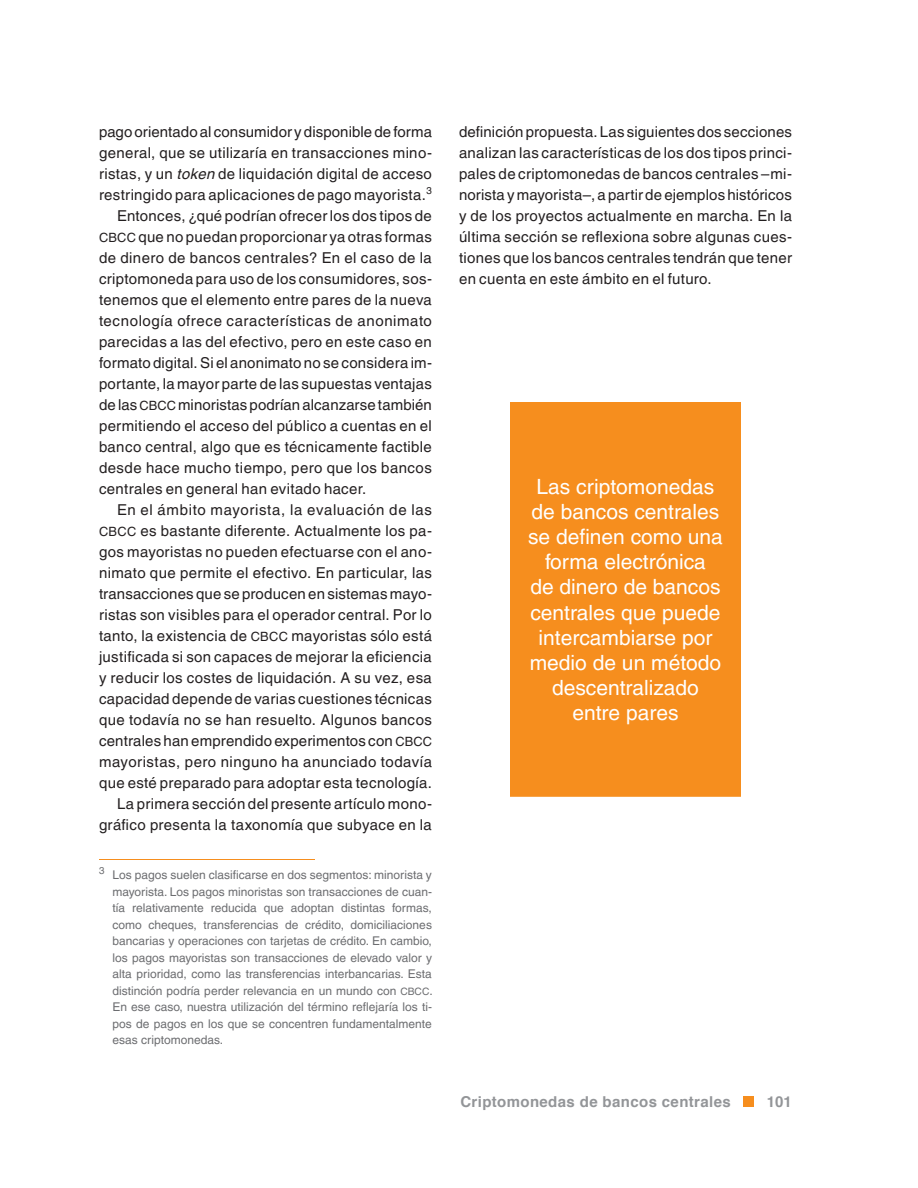
<style>
.page{position:relative;width:918px;height:1188px;background:#fff}
.page>*{position:absolute;margin:0;border:0;box-sizing:border-box;transform-origin:0 0}
.Llamada_o_apostilla{font:21px/25.2px "Helvetica LT Pro";color:#fff;text-align:center}
.CUERPO_de_texto{font:15px/21px "Helvetica LT Pro";letter-spacing:.025em;color:#231f20;text-align:justify}
.t1{font:700 15px "Helvetica";letter-spacing:.025em;color:#939598}
.NOTAS{font:12px/16.5px "Helvetica LT Pro";color:#6c6d70;text-align:justify}
.NOTAS-2{font:9.9px "Helvetica";color:#6c6d70}
.s1{font-style:italic}
.s2{font-family:"Helvetica LT Pro Roman SC850";font-size:12.75px}
.s3{font-family:"Helvetica LT Pro Roman SC850";font-size:10.2px}
</style>
<div class="page">
<div style="left:743px;top:1096px;width:11px;height:11px;background:#f68e1e"></div>
<hr style="left:99px;top:859px;width:216px;height:1px;background:#f68e1e">
<div style="left:504px;top:396px;width:243px;height:407px;background:#f68e1e"></div>
<div style="left:498px;top:390px;width:255px;height:419px;border:12px solid #fff"></div>
<p class="CUERPO_de_texto" style="left:99px;top:121px;width:335px">pago orientado al consumidor y disponible de forma general, que se utilizaría en transacciones mino&shy;ristas, y un <span class="s1">token</span> de liquidación digital de acceso restringido para aplicaciones de pago mayorista.<sup>3</sup></p>
<p class="CUERPO_de_texto" style="left:99px;top:205px;width:335px;text-indent:18px">Entonces, ¿qué podrían ofrecer los dos tipos de <span class="s2">CBCC</span> que no puedan proporcionar ya otras formas de dinero de bancos centrales? En el caso de la criptomoneda para uso de los consumidores, sos&shy;tenemos que el elemento entre pares de la nueva tecnología ofrece características de anonimato parecidas a las del efectivo, pero en este caso en formato digital. Si el anonimato no se considera im&shy;portante, la mayor parte de las supuestas ventajas de las <span class="s2">CBCC</span> minoristas podrían alcanzarse también permitiendo el acceso del público a cuentas en el banco central, algo que es técnicamente factible desde hace mucho tiempo, pero que los bancos centrales en general han evitado hacer.</p>
<p class="CUERPO_de_texto" style="left:99px;top:499px;width:335px;text-indent:18px">En el ámbito mayorista, la evaluación de las <span class="s2">CBCC</span> es bastante diferente. Actualmente los pa&shy;gos mayoristas no pueden efectuarse con el ano&shy;nimato que permite el efectivo. En particular, las transacciones que se producen en sistemas mayo&shy;ristas son visibles para el operador central. Por lo tanto, la existencia de <span class="s2">CBCC</span> mayoristas sólo está justificada si son capaces de mejorar la eficiencia y reducir los costes de liquidación. A su vez, esa capacidad depende de varias cuestiones técnicas que todavía no se han resuelto. Algunos bancos centrales han emprendido experimentos con <span class="s2">CBCC </span>mayoristas, pero ninguno ha anunciado todavía que esté preparado para adoptar esta tecnología.</p>
<p class="CUERPO_de_texto" style="left:99px;top:793px;width:335px;text-align:right">La primera sección del presente artículo mono&shy;gráfico presenta la taxonomía que subyace en la</p>
<p class="NOTAS-2" style="left:99px;top:862px;width:7px">3</p>
<p class="NOTAS" style="left:112px;top:867px;width:322px">Los pagos suelen clasificarse en dos segmentos: minorista y mayorista. Los pagos minoristas son transacciones de cuan&shy;tía relativamente reducida que adoptan distintas formas, como cheques, transferencias de crédito, domiciliaciones bancarias y operaciones con tarjetas de crédito. En cambio, los pagos mayoristas son transacciones de elevado valor y alta prioridad, como las transferencias interbancarias. Esta distinción podría perder relevancia en un mundo con <span class="s3">CBCC</span>.<br>En ese caso, nuestra utilización del término reflejaría los ti&shy;pos de pagos en los que se concentren fundamentalmente esas criptomonedas.</p>
<p class="CUERPO_de_texto" style="left:459px;top:121px;width:335px">definición propuesta. Las siguientes dos secciones analizan las características de los dos tipos princi&shy;pales de criptomonedas de bancos centrales –mi&shy;norista y mayorista–, a partir de ejemplos históricos y de los proyectos actualmente en marcha. En la última sección se reflexiona sobre algunas cues&shy;tiones que los bancos centrales tendrán que tener en cuenta en este ámbito en el futuro.</p>
<p class="Llamada_o_apostilla" style="left:528px;top:474px;width:196px">Las criptomonedas de bancos centrales se definen como una forma electrónica<br>de dinero de bancos centrales que puede intercambiarse por medio de un método descentralizado entre pares</p>
<p class="t1" style="left:460px;top:1090px;width:272px">Criptomonedas de bancos centrales</p>
<p class="t1" style="left:767px;top:1090px;width:27px">101</p>
</div>
